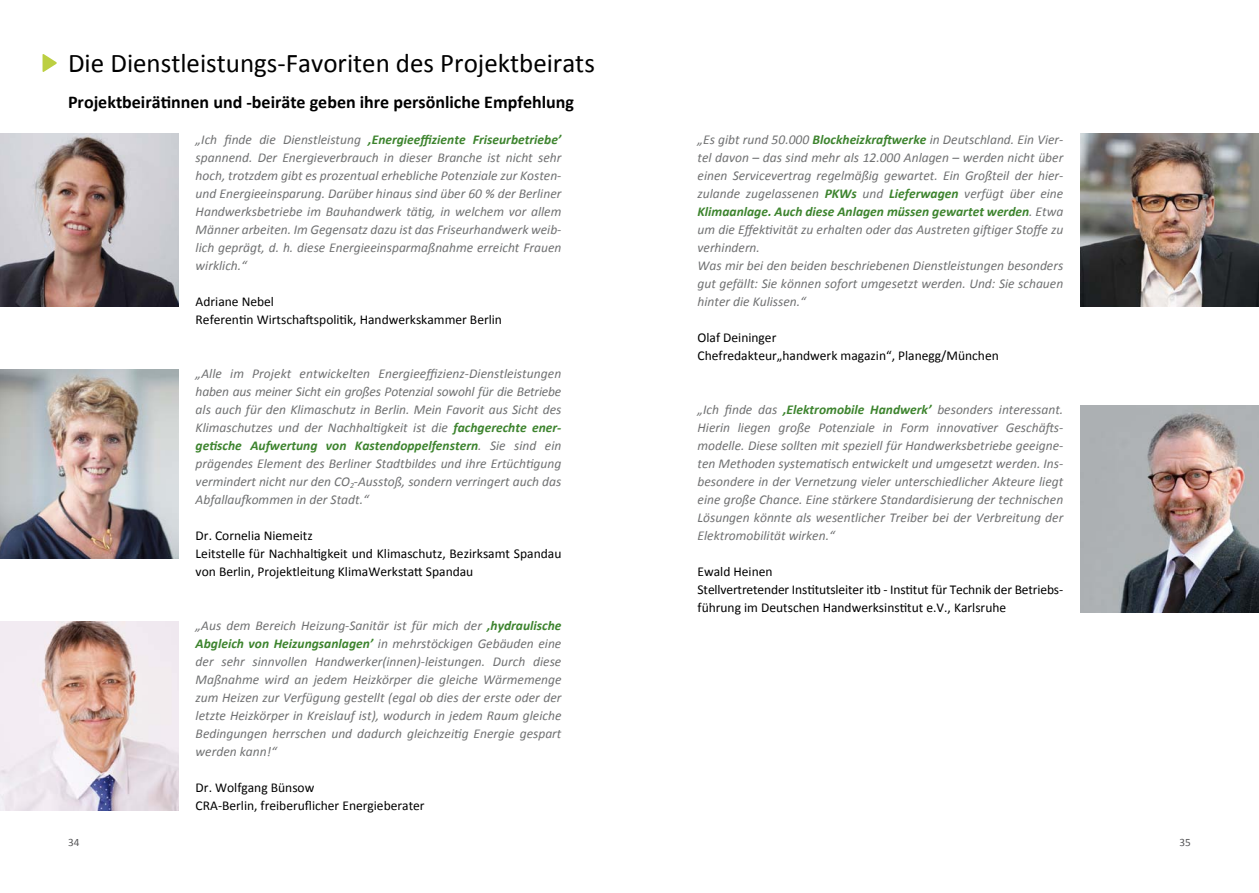
<style>
.page{position:relative;width:1259px;height:893px;background:#fff}
.page>*{position:absolute;margin:0;border:0;box-sizing:border-box;transform-origin:0 0}
.t1{font:27px "Calibri";color:#000}
.t2{font:700 18px "Calibri";color:#000}
.t3{font:italic 13.5px/18px "Calibri";color:#707172;text-align:justify}
.t4{font:13.5px/18px "Calibri";color:#000}
.t5{font:11.25px "Calibri";color:#58585a}
.s1{font-weight:700;color:#3d842e}
</style>
<div class="page">
<img style="left:0;top:621px;width:179px;height:189px">
<img style="left:0;top:369px;width:179px;height:189px">
<img style="left:1080px;top:405px;width:178px;height:207px">
<img style="left:0;top:134px;width:179px;height:172px">
<img style="left:1080px;top:134px;width:178px;height:172px">
<svg style="left:43px;top:54px;width:14px;height:18px"></svg>
<h1 class="t1" style="left:68px;top:46px;width:528px">Die Dienstleistungs-Favoriten des Projektbeirats</h1>
<h2 class="t2" style="left:68px;top:91px;width:507px">Projektbeirätinnen und -beiräte geben ihre persönliche Empfehlung</h2>
<p class="t3" style="left:196px;top:130px;width:367px">„Ich finde die Dienstleistung <span class="s1">‚Energieeffiziente Friseurbetriebe’ </span>spannend. Der Energieverbrauch in dieser Branche ist nicht sehr hoch, trotzdem gibt es prozentual erhebliche Potenziale zur Kosten&shy;und Energieeinsparung. Darüber hinaus sind über 60 % der Berliner Handwerksbetriebe im Bauhandwerk tätig, in welchem vor allem Männer arbeiten. Im Gegensatz dazu ist das Friseurhandwerk weib&shy;lich geprägt, d. h. diese Energieeinsparmaßnahme erreicht Frauen wirklich.“</p>
<p class="t4" style="left:196px;top:292px;width:308px">Adriane Nebel<br>Referentin Wirtschaftspolitik, Handwerkskammer Berlin</p>
<p class="t3" style="left:196px;top:364px;width:367px">„Alle im Projekt entwickelten Energieeffizienz-Dienstleistungen haben aus meiner Sicht ein großes Potenzial sowohl für die Betriebe als auch für den Klimaschutz in Berlin. Mein Favorit aus Sicht des Klimaschutzes und der Nachhaltigkeit ist die <span class="s1">fachgerechte ener&shy;getische Aufwertung von Kastendoppelfenstern</span>. Sie sind ein prägendes Element des Berliner Stadtbildes und ihre Ertüchtigung vermindert nicht nur den CO<sub>2</sub>-Ausstoß, sondern verringert auch das Abfallaufkommen in der Stadt.“</p>
<p class="t4" style="left:196px;top:526px;width:367px">Dr. Cornelia Niemeitz<br>Leitstelle für Nachhaltigkeit und Klimaschutz, Bezirksamt Spandau von Berlin, Projektleitung KlimaWerkstatt Spandau</p>
<p class="t3" style="left:196px;top:616px;width:367px">„Aus dem Bereich Heizung-Sanitär ist für mich der <span class="s1">‚hydraulische Abgleich von Heizungsanlagen’</span> in mehrstöckigen Gebäuden eine der sehr sinnvollen Handwerker(innen)-leistungen. Durch diese Maßnahme wird an jedem Heizkörper die gleiche Wärmemenge zum Heizen zur Verfügung gestellt (egal ob dies der erste oder der letzte Heizkörper in Kreislauf ist), wodurch in jedem Raum gleiche Bedingungen herrschen und dadurch gleichzeitig Energie gespart werden kann!“</p>
<p class="t4" style="left:196px;top:778px;width:230px">Dr. Wolfgang Bünsow<br>CRA-Berlin, freiberuflicher Energieberater</p>
<p class="t3" style="left:697px;top:130px;width:367px;text-align:left">„Es gibt rund 50.000 <span class="s1">Blockheizkraftwerke</span> in Deutschland. Ein Vier&shy;tel davon – das sind mehr als 12.000 Anlagen – werden nicht über einen Servicevertrag regelmäßig gewartet. Ein Großteil der hier&shy;zulande zugelassenen <span class="s1">PKWs</span> und <span class="s1">Lieferwagen</span> verfügt über eine <span class="s1">Klimaanlage. Auch diese Anlagen müssen gewartet werden</span>. Etwa um die Effektivität zu erhalten oder das Austreten giftiger Stoffe zu verhindern.<br>Was mir bei den beiden beschriebenen Dienstleistungen besonders gut gefällt: Sie können sofort umgesetzt werden. Und: Sie schauen hinter die Kulissen.“</p>
<p class="t4" style="left:697px;top:328px;width:303px">Olaf Deininger<br>Chefredakteur„handwerk magazin“, Planegg/München</p>
<p class="t3" style="left:697px;top:400px;width:367px">„Ich finde das <span class="s1">‚Elektromobile Handwerk’</span> besonders interessant.<br>Hierin liegen große Potenziale in Form innovativer Geschäfts&shy;modelle. Diese sollten mit speziell für Handwerksbetriebe geeigne&shy;ten Methoden systematisch entwickelt und umgesetzt werden. Ins&shy;besondere in der Vernetzung vieler unterschiedlicher Akteure liegt eine große Chance. Eine stärkere Standardisierung der technischen Lösungen könnte als wesentlicher Treiber bei der Verbreitung der Elektromobilität wirken.“</p>
<p class="t4" style="left:697px;top:562px;width:367px">Ewald Heinen<br>Stellvertretender Institutsleiter itb - Institut für Technik der Betriebs&shy;führung im Deutschen Handwerksinstitut e.V., Karlsruhe</p>
<p class="t5" style="left:68px;top:835px;width:13px">34</p>
<p class="t5" style="left:1179px;top:835px;width:13px">35</p>
</div>
